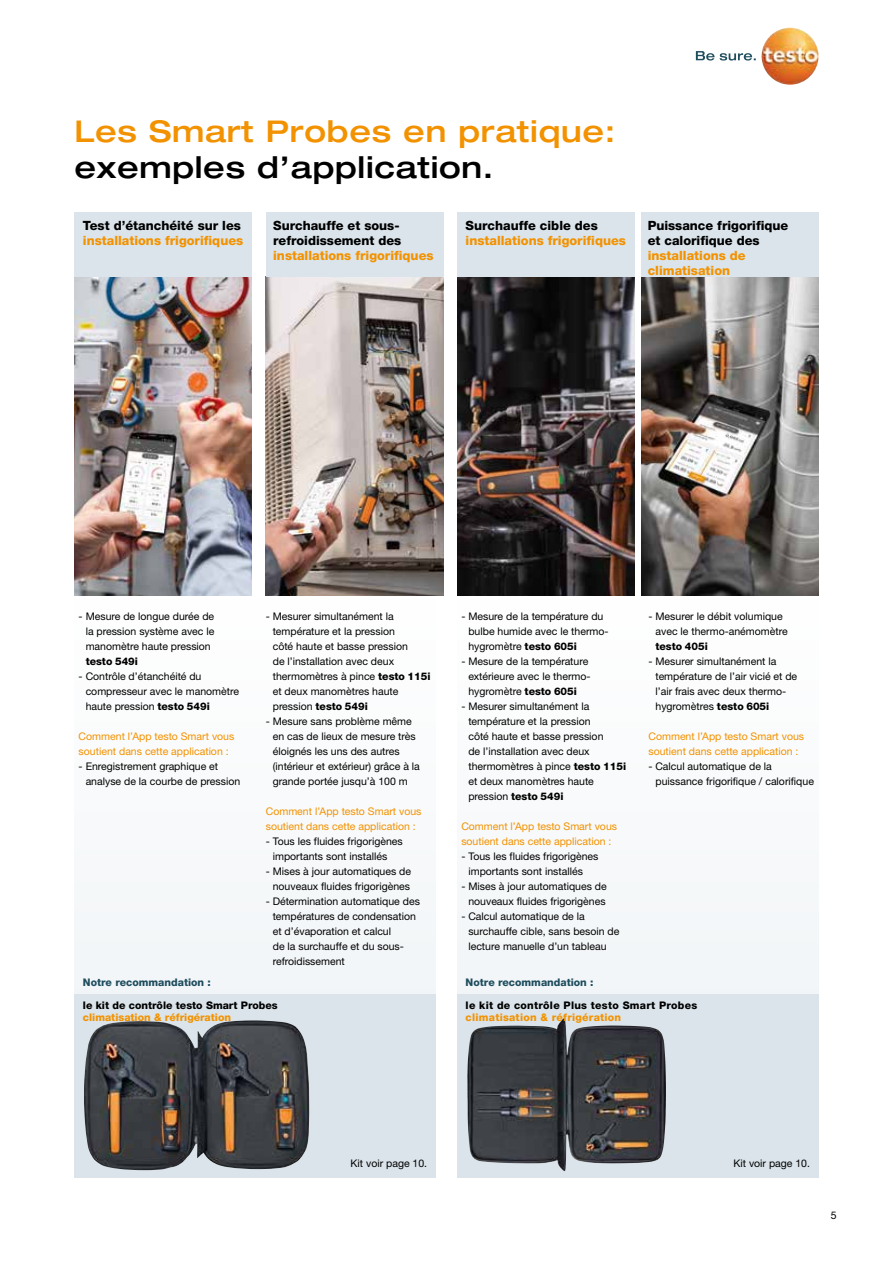
<style>
.page{position:relative;width:893px;height:1263px;background:#fff}
.page>*{position:absolute;margin:0;border:0;box-sizing:border-box;transform-origin:0 0}
.t1{font:500 expanded 30px "Helvetica Neue LTW1 G";letter-spacing:.025em;color:#f39200}
.t2{font:500 expanded 30px "Helvetica Neue LTW1 G";letter-spacing:.025em;color:#000}
.t3{font:800 12.75px/15px "Helvetica Neue LTW1 G";color:#000}
.t4{font:800 12.75px/15px "Helvetica Neue LTW1 G";color:#f39200}
.t5{font:10.5px/15px "Helvetica Neue LTW1 G";color:#000}
.t6{font:10.5px/15px "Helvetica Neue LTW1 G";color:#f39200}
.t7{font:800 10.5px "Helvetica Neue LTW1 G";letter-spacing:.01em;color:#f39200}
.t8{font:800 10.5px "Helvetica Neue LTW1 G";color:#000}
.t9{font:800 10.5px "Helvetica Neue LTW1 G";color:#1f4d5e}
.t10{font:800 10.5px "Helvetica Neue LTW1 G";letter-spacing:.025em;color:#000}
.s1{font-weight:800}
</style>
<div class="page">
<svg style="left:696px;top:51px;width:60px;height:10px"></svg>
<img style="left:761px;top:28px;width:58px;height:57px;border-radius:29px">
<div style="left:74px;top:596px;width:362px;height:582px;background:#f8fafb"></div>
<div style="left:457px;top:596px;width:362px;height:582px;background:#f8fafb"></div>
<div style="left:74px;top:994px;width:362px;height:184px;background:#dae4ea"></div>
<svg style="left:457px;top:994px;width:362px;height:184px;background:#9ba1a6"></svg>
<img style="left:84px;top:1020px;width:225px;height:150px">
<img style="left:519px;top:1019px;width:44px;height:10px">
<img style="left:266px;top:277px;width:177px;height:318px">
<img style="left:457px;top:277px;width:178px;height:318px">
<img style="left:641px;top:277px;width:178px;height:318px">
<img style="left:74px;top:277px;width:178px;height:318px">
<div style="left:74px;top:213px;width:178px;height:64px;background:#dae4ea"></div>
<div style="left:457px;top:213px;width:178px;height:64px;background:#dae4ea"></div>
<div style="left:266px;top:213px;width:177px;height:64px;background:#dae4ea"></div>
<div style="left:641px;top:213px;width:178px;height:64px;background:#dae4ea"></div>
<h1 class="t1" style="left:74px;top:112px;width:542px">Les Smart Probes en pratique:</h1>
<h1 class="t2" style="left:74px;top:148px;width:421px">exemples d’application.</h1>
<p class="t3" style="left:273px;top:218px;width:130px">Surchauffe et sous&shy;refroidissement des</p>
<p class="t4" style="left:273px;top:248px;width:162px">installations frigorifiques</p>
<p class="t3" style="left:466px;top:218px;width:134px">Surchauffe cible des</p>
<p class="t4" style="left:466px;top:233px;width:162px">installations frigorifiques</p>
<p class="t3" style="left:83px;top:218px;width:160px">Test d’étanchéité sur les</p>
<p class="t4" style="left:83px;top:233px;width:162px">installations frigorifiques</p>
<p class="t3" style="left:648px;top:218px;width:142px">Puissance frigorifique et calorifique des</p>
<p class="t4" style="left:648px;top:247px;width:100px">installations de climatisation</p>
<p class="t5" style="left:86px;top:609px;width:130px;text-align:justify;text-indent:-7px">- Mesure de longue durée de la pression système avec le manomètre haute pression</p>
<p class="t8" style="left:86px;top:655px;width:54px">testo 549i</p>
<p class="t5" style="left:86px;top:669px;width:155px;text-indent:-7px">- Contrôle d’étanchéité du compresseur avec le manomètre haute pression <span class="s1">testo 549i</span></p>
<p class="t6" style="left:79px;top:729px;width:157px">Comment l’App testo Smart vous soutient dans cette application :</p>
<p class="t5" style="left:86px;top:759px;width:156px;text-indent:-7px">- Enregistrement graphique et analyse de la courbe de pression</p>
<p class="t5" style="left:273px;top:608px;width:159px;text-indent:-7px">- Mesurer simultanément la température et la pression<br>côté haute et basse pression<br>de l’installation avec deux thermomètres à pince <span class="s1">testo 115i </span>et deux manomètres haute pression <span class="s1">testo 549i</span></p>
<p class="t5" style="left:273px;top:714px;width:149px;text-indent:-7px">- Mesure sans problème même en cas de lieux de mesure très éloignés les uns des autres (intérieur et extérieur) grâce à la grande portée jusqu’à 100 m</p>
<p class="t6" style="left:266px;top:804px;width:157px">Comment l’App testo Smart vous soutient dans cette application :</p>
<p class="t5" style="left:273px;top:834px;width:132px;text-indent:-7px">- Tous les fluides frigorigènes importants sont installés</p>
<p class="t5" style="left:266px;top:864px;width:147px;text-align:center">- Mises à jour automatiques de nouveaux fluides frigorigènes</p>
<p class="t5" style="left:273px;top:894px;width:149px;text-indent:-7px">- Détermination automatique des températures de condensation et d’évaporation et calcul<br>de la surchauffe et du sous&shy;refroidissement</p>
<p class="t5" style="left:468px;top:609px;width:142px;text-indent:-7px">- Mesure de la température du bulbe humide avec le thermo&shy;hygromètre <span class="s1">testo 605i</span></p>
<p class="t5" style="left:468px;top:654px;width:124px;text-indent:-7px">- Mesure de la température extérieure avec le thermo&shy;hygromètre <span class="s1">testo 605i</span></p>
<p class="t5" style="left:468px;top:699px;width:159px;text-indent:-7px">- Mesurer simultanément la température et la pression<br>côté haute et basse pression<br>de l’installation avec deux thermomètres à pince <span class="s1">testo 115i </span>et deux manomètres haute pression <span class="s1">testo 549i</span></p>
<p class="t6" style="left:461px;top:819px;width:157px">Comment l’App testo Smart vous soutient dans cette application :</p>
<p class="t5" style="left:468px;top:849px;width:132px;text-indent:-7px">- Tous les fluides frigorigènes importants sont installés</p>
<p class="t5" style="left:461px;top:879px;width:147px;text-align:center">- Mises à jour automatiques de nouveaux fluides frigorigènes</p>
<p class="t5" style="left:468px;top:909px;width:153px;text-indent:-7px">- Calcul automatique de la surchauffe cible, sans besoin de lecture manuelle d’un tableau</p>
<p class="t9" style="left:83px;top:976px;width:129px">Notre recommandation :</p>
<p class="t9" style="left:466px;top:976px;width:129px">Notre recommandation :</p>
<p class="t5" style="left:655px;top:609px;width:134px;text-indent:-7px">- Mesurer le débit volumique avec le thermo-anémomètre</p>
<p class="t8" style="left:655px;top:640px;width:54px">testo 405i</p>
<p class="t5" style="left:655px;top:654px;width:143px;text-indent:-7px">- Mesurer simultanément la température de l’air vicié et de l’air frais avec deux thermo&shy;hygromètres <span class="s1">testo 605i</span></p>
<p class="t6" style="left:648px;top:729px;width:157px">Comment l’App testo Smart vous soutient dans cette application :</p>
<p class="t5" style="left:655px;top:759px;width:160px;text-indent:-7px">- Calcul automatique de la puissance frigorifique / calorifique</p>
<p class="t8" style="left:83px;top:999px;width:196px">le kit de contrôle testo Smart Probes</p>
<p class="t7" style="left:83px;top:1011px;width:150px">climatisation &amp; réfrigération</p>
<p class="t10" style="left:466px;top:999px;width:233px">le kit de contrôle Plus testo Smart Probes</p>
<p class="t7" style="left:466px;top:1011px;width:157px">climatisation &amp; réfrigération</p>
<p class="t5" style="left:351px;top:1156px;width:78px">Kit voir page 10.</p>
<p class="t5" style="left:733px;top:1156px;width:78px">Kit voir page 10.</p>
<p class="t5" style="left:831px;top:1208px;width:7px">5</p>
</div>
